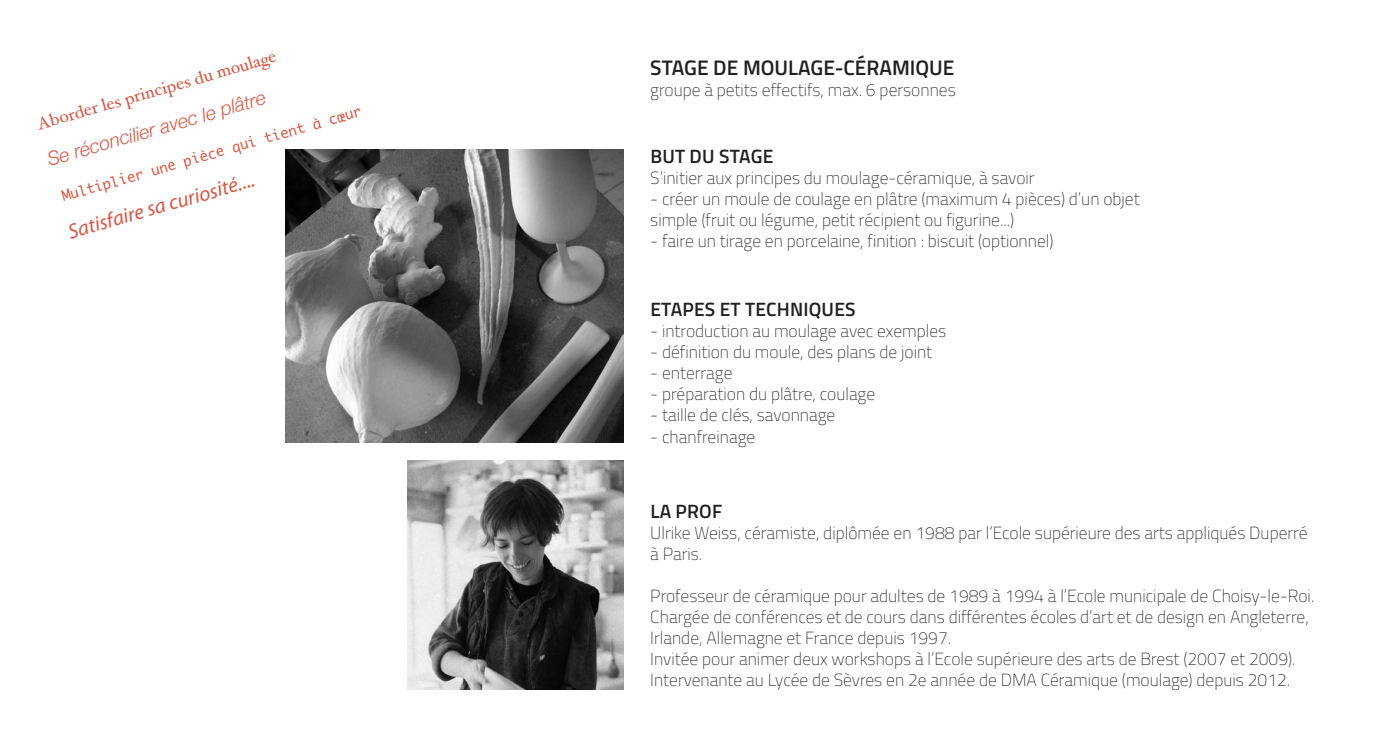
<style>
.page{position:relative;width:1389px;height:745px;background:#fff}
.page>*{position:absolute;margin:0;border:0;box-sizing:border-box;transform-origin:0 0}
.t1{font:italic 21px "Myriad Pro";color:#d95842}
.t2{font:600 21px "Titillium Web";color:#231f20}
.t3{font:600 19.25px "Titillium Web";letter-spacing:.01em;color:#231f20}
.t4{font:italic 300 19.25px "Helvetica Neue";color:#d95842}
.t5{font:100 17.5px/21px "Titillium Web";color:#231f20}
.t6{font:17.5px "Hoefler Text";color:#d95842}
.t7{font:14px "Monaco";color:#d95842}
</style>
<div class="page">
<img style="left:285px;top:149px;width:338px;height:293px">
<img style="left:407px;top:460px;width:216px;height:228px">
<p class="t6" style="left:35px;top:114px;width:249px;rotate:-16deg">Aborder les principes du moulage</p>
<p class="t4" style="left:44px;top:145px;width:228px;rotate:-16deg">Se réconcilier avec le plâtre</p>
<p class="t7" style="left:59px;top:185px;width:312px;rotate:-16deg">Multiplier une pièce qui tient à cœur</p>
<p class="t1" style="left:65px;top:219px;width:195px;rotate:-16deg">Satisfaire sa curiosité....</p>
<p class="t2" style="left:650px;top:51px;width:306px">STAGE DE MOULAGE-CÉRAMIQUE</p>
<p class="t5" style="left:650px;top:78px;width:307px">groupe à petits effectifs, max. 6 personnes</p>
<p class="t3" style="left:650px;top:141px;width:81px">BUTDUSTAGE</p>
<p class="t5" style="left:650px;top:166px;width:386px">S’initier aux principes du moulage-céramique, à savoir</p>
<p class="t5" style="left:650px;top:187px;width:491px">- créer un moule de coulage en plâtre (maximum 4 pièces) d’un objet simple (fruit ou légume, petit récipient ou figurine...)</p>
<p class="t5" style="left:650px;top:229px;width:405px">- faire un tirage en porcelaine, finition : biscuit (optionnel)</p>
<p class="t3" style="left:650px;top:295px;width:165px">ETAPES ET TECHNIQUES</p>
<p class="t5" style="left:650px;top:320px;width:297px">- introduction au moulage avec exemples</p>
<p class="t5" style="left:650px;top:341px;width:283px">- définition du moule, des plans de joint</p>
<p class="t5" style="left:650px;top:362px;width:84px">- enterrage</p>
<p class="t5" style="left:650px;top:383px;width:226px">- préparation du plâtre, coulage</p>
<p class="t5" style="left:650px;top:404px;width:187px">- taille de clés, savonnage</p>
<p class="t5" style="left:650px;top:425px;width:106px">- chanfreinage</p>
<p class="t3" style="left:650px;top:496px;width:73px">LA PROF</p>
<p class="t5" style="left:650px;top:521px;width:659px">Ulrike Weiss, céramiste, diplômée en 1988 par l’Ecole supérieure des arts appliqués Duperré à Paris.</p>
<p class="t5" style="left:650px;top:584px;width:666px">Professeur de céramique pour adultes de 1989 à 1994 à l’Ecole municipale de Choisy-le-Roi.<br>Chargée de conférences et de cours dans différentes écoles d’art et de design en Angleterre, Irlande, Allemagne et France depuis 1997.<br>Invitée pour animer deux workshops à l’Ecole supérieure des arts de Brest (2007 et 2009).<br>Intervenante au Lycée de Sèvres en 2e année de DMA Céramique (moulage) depuis 2012.</p>
</div>
